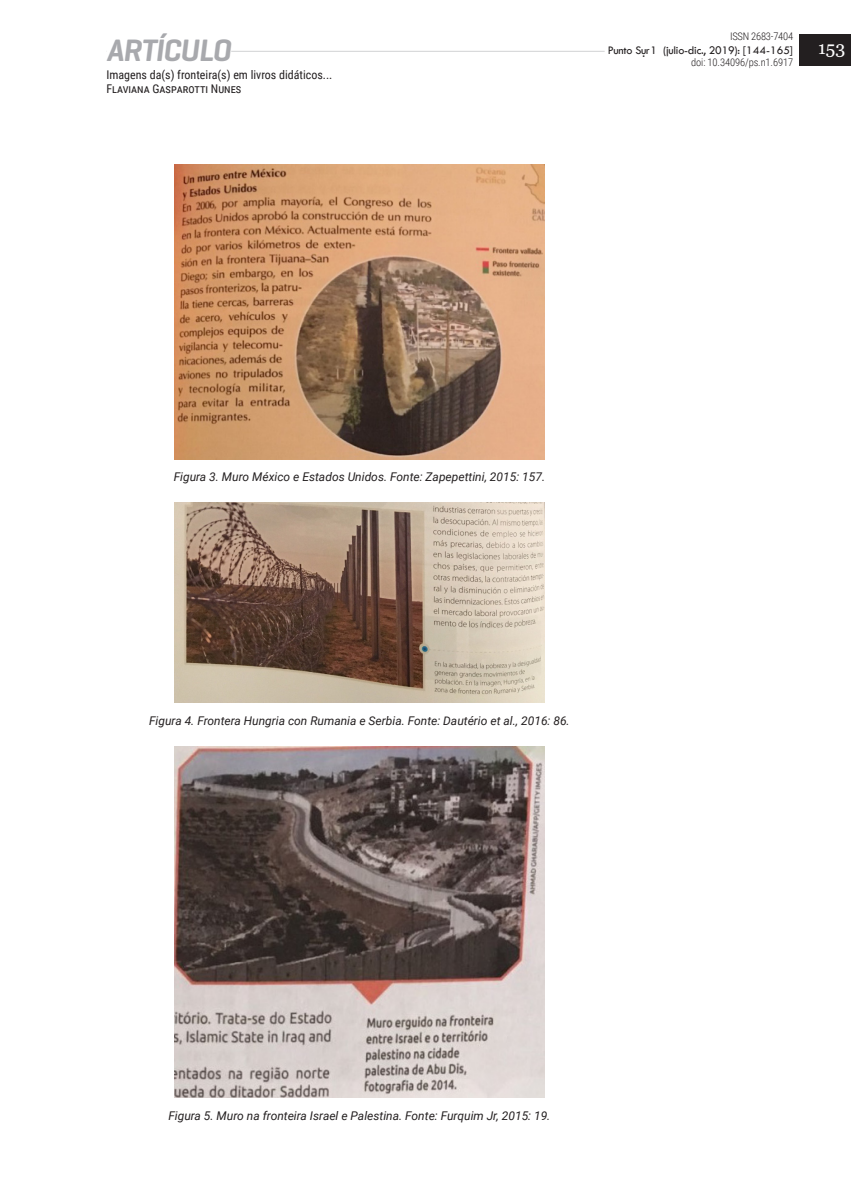
<style>
.page{position:relative;width:851px;height:1191px;background:#fff}
.page>*{position:absolute;margin:0;border:0;box-sizing:border-box;transform-origin:0 0}
.t1{font:italic 600 31.5px "Geogrotesque";letter-spacing:-.03em;color:#a8a9ad}
.t2{font:18px "Georgia";color:#fff}
.imagen-epigrafe{font:italic 12px "Roboto";color:#231f20}
.t3{font:12px/14.4px "Roboto Condensed";color:#231f20}
.t4{font:12px "Tw Cen";letter-spacing:-.02em;color:#231f20}
.t5{font:300 10.5px "Roboto Condensed";letter-spacing:-.01em;color:#231f20}
</style>
<div class="page">
<hr style="left:106px;top:51px;width:546px;height:1px;background:#d1d2d4">
<div style="left:799px;top:35px;width:51px;height:31px;background:#231f20"></div>
<div style="left:604px;top:43px;width:38px;height:15px;background:#fff"></div>
<hr style="left:642px;top:46px;width:3px;height:15px;background:#fff">
<div style="left:645px;top:43px;width:148px;height:15px;background:#fff"></div>
<div style="left:106px;top:35px;width:125px;height:26px;background:#fff"></div>
<img style="left:174px;top:165px;width:370px;height:294px">
<img style="left:174px;top:502px;width:370px;height:201px">
<img style="left:174px;top:746px;width:370px;height:351px">
<h1 class="t1" style="left:106px;top:31px;width:126px">ARTÍCULO</h1>
<p class="t3" style="left:106px;top:67px;width:227px">Imagens da(s) fronteira(s) em livros didáticos...<br>Flaviana Gasparotti Nunes</p>
<p class="t5" style="left:730px;top:29px;width:65px">ISSN 2683-7404</p>
<p class="t4" style="left:607px;top:43px;width:187px">Punto Su.r1 (julio-dic., 2019): [144-165]</p>
<p class="t5" style="left:691px;top:55px;width:103px">doi: 10.34096/ps.n1.6917</p>
<h2 class="t2" style="left:818px;top:35px;width:29px">153</h2>
<p class="imagen-epigrafe" style="left:174px;top:469px;width:373px">Figura 3. Muro México e Estados Unidos. Fonte: Zapepettini, 2015: 157.</p>
<p class="imagen-epigrafe" style="left:149px;top:712px;width:422px">Figura 4. Frontera Hungria con Rumania e Serbia. Fonte: Dautério et al., 2016: 86.</p>
<p class="imagen-epigrafe" style="left:168px;top:1107px;width:383px">Figura 5. Muro na fronteira Israel e Palestina. Fonte: Furquim Jr, 2015: 19.</p>
</div>
